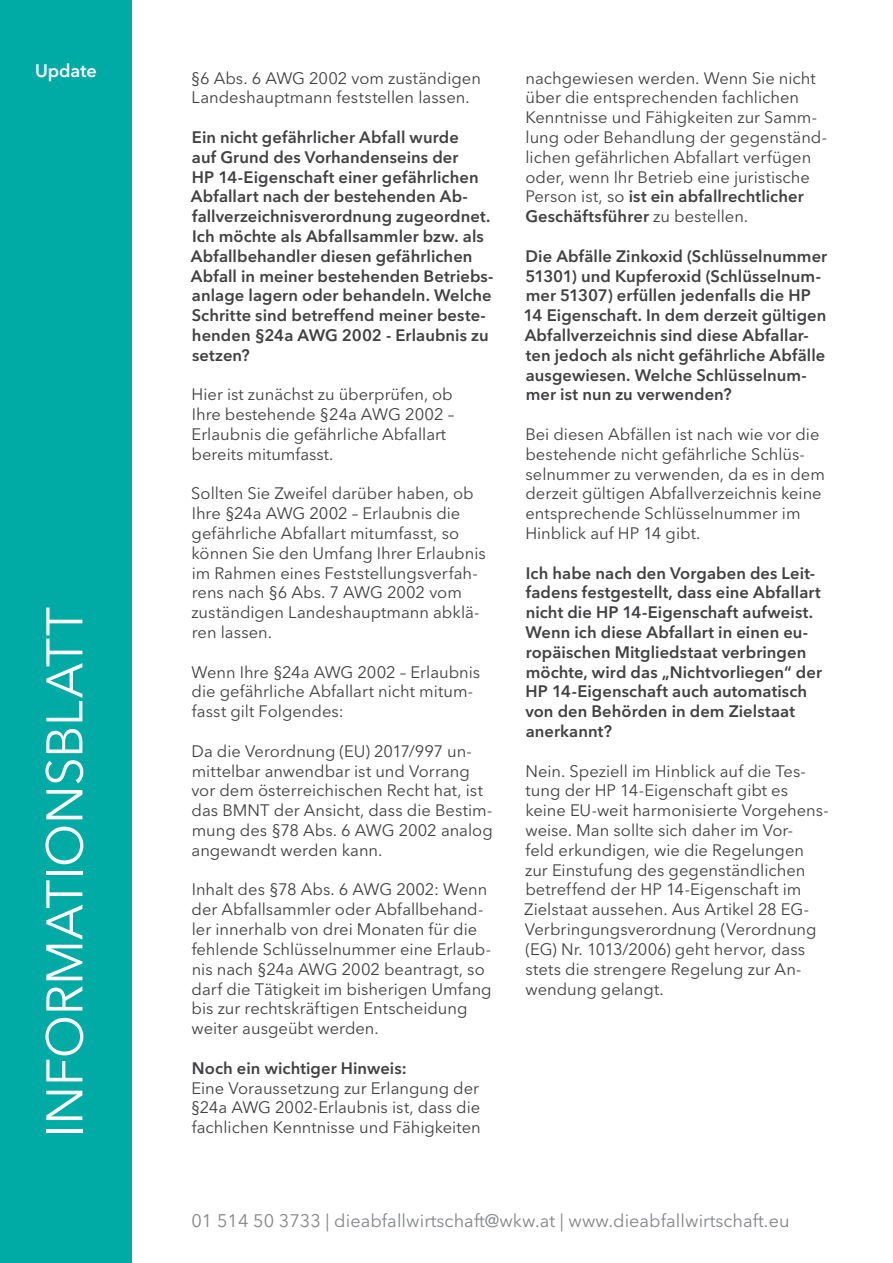
<style>
.page{position:relative;width:893px;height:1263px;background:#fff}
.page>*{position:absolute;margin:0;border:0;box-sizing:border-box;transform-origin:0 0}
.t1{font:51px "Avenir Next LT Pro";letter-spacing:-.01em;color:#fff}
.t2{font:18px "Avenir Next LT Pro";letter-spacing:.005em;color:#838588}
.t3{font:600 18px "Avenir Next LT Pro";letter-spacing:-.005em;color:#fff}
.t4{font:16.5px/19.8px "Avenir Next LT Pro";color:#414042}
.t5{font:600 16.5px/19.8px "Avenir Next LT Pro";letter-spacing:.005em;color:#414042}
.s1{font-weight:600}
</style>
<div class="page">
<div style="left:0;top:0;width:132px;height:1263px;background:#00aaa5"></div>
<p class="t3" style="left:35px;top:60px;width:63px">Update</p>
<h1 class="t1" style="left:34px;top:1137px;width:532px;rotate:-90deg">INFORMATIONSBLATT</h1>
<p class="t4" style="left:191px;top:68px;width:292px">§6 Abs. 6 AWG 2002 vom zuständigen<br>Landeshauptmann feststellen lassen.</p>
<p class="t5" style="left:191px;top:127px;width:304px">Ein nicht gefährlicher Abfall wurde<br>auf Grund des Vorhandenseins der<br>HP 14-Eigenschaft einer gefährlichen Abfallart nach der bestehenden Ab&shy;fallverzeichnisverordnung zugeordnet.<br>Ich möchte als Abfallsammler bzw. als Abfallbehandler diesen gefährlichen Abfall in meiner bestehenden Betriebs&shy;anlage lagern oder behandeln. Welche Schritte sind betreffend meiner beste&shy;henden §24a AWG 2002 - Erlaubnis zu setzen?</p>
<p class="t4" style="left:192px;top:385px;width:264px">Hier ist zunächst zu überprüfen, ob<br>Ihre bestehende §24a AWG 2002 –<br>Erlaubnis die gefährliche Abfallart bereits mitumfasst.</p>
<p class="t4" style="left:191px;top:484px;width:296px">Sollten Sie Zweifel darüber haben, ob Ihre §24a AWG 2002 – Erlaubnis die gefährliche Abfallart mitumfasst, so können Sie den Umfang Ihrer Erlaubnis im Rahmen eines Feststellungsverfah&shy;rens nach §6 Abs. 7 AWG 2002 vom zuständigen Landeshauptmann abklä&shy;ren lassen.</p>
<p class="t4" style="left:191px;top:662px;width:290px">Wenn Ihre §24a AWG 2002 – Erlaubnis die gefährliche Abfallart nicht mitum&shy;fasst gilt Folgendes:</p>
<p class="t4" style="left:191px;top:741px;width:303px">Da die Verordnung (EU) 2017/997 un&shy;mittelbar anwendbar ist und Vorrang vor dem österreichischen Recht hat, ist das BMNT der Ansicht, dass die Bestim&shy;mung des §78 Abs. 6 AWG 2002 analog angewandt werden kann.</p>
<p class="t4" style="left:192px;top:880px;width:302px">Inhalt des §78 Abs. 6 AWG 2002: Wenn der Abfallsammler oder Abfallbehand&shy;ler innerhalb von drei Monaten für die fehlende Schlüsselnummer eine Erlaub&shy;nis nach §24a AWG 2002 beantragt, so darf die Tätigkeit im bisherigen Umfang bis zur rechtskräftigen Entscheidung weiter ausgeübt werden.</p>
<p class="t5" style="left:192px;top:1058px;width:216px">Noch ein wichtiger Hinweis:</p>
<p class="t4" style="left:191px;top:1078px;width:292px;text-align:justify">Eine Voraussetzung zur Erlangung der §24a AWG 2002-Erlaubnis ist, dass die fachlichen Kenntnisse und Fähigkeiten</p>
<p class="t4" style="left:525px;top:68px;width:303px">nachgewiesen werden. Wenn Sie nicht über die entsprechenden fachlichen Kenntnisse und Fähigkeiten zur Samm&shy;lung oder Behandlung der gegenständ&shy;lichen gefährlichen Abfallart verfügen oder, wenn Ihr Betrieb eine juristische Person ist, so <span class="s1">ist ein abfallrechtlicher Geschäftsführer</span> zu bestellen.</p>
<p class="t5" style="left:524px;top:246px;width:305px">Die Abfälle Zinkoxid (Schlüsselnummer 51301) und Kupferoxid (Schlüsselnum&shy;mer 51307) erfüllen jedenfalls die HP 14 Eigenschaft. In dem derzeit gültigen Abfallverzeichnis sind diese Abfallar&shy;ten jedoch als nicht gefährliche Abfälle ausgewiesen. Welche Schlüsselnum&shy;mer ist nun zu verwenden?</p>
<p class="t4" style="left:525px;top:424px;width:301px">Bei diesen Abfällen ist nach wie vor die bestehende nicht gefährliche Schlüs&shy;selnummer zu verwenden, da es in dem derzeit gültigen Abfallverzeichnis keine entsprechende Schlüsselnummer im Hinblick auf HP 14 gibt.</p>
<p class="t5" style="left:525px;top:563px;width:298px">Ich habe nach den Vorgaben des Leit&shy;fadens festgestellt, dass eine Abfallart nicht die HP 14-Eigenschaft aufweist.<br>Wenn ich diese Abfallart in einen eu&shy;ropäischen Mitgliedstaat verbringen möchte, wird das „Nichtvorliegen“ der HP 14-Eigenschaft auch automatisch von den Behörden in dem Zielstaat anerkannt?</p>
<p class="t4" style="left:524px;top:761px;width:306px">Nein. Speziell im Hinblick auf die Tes&shy;tung der HP 14-Eigenschaft gibt es keine EU-weit harmonisierte Vorgehens&shy;weise. Man sollte sich daher im Vor-<br>feld erkundigen, wie die Regelungen zur Einstufung des gegenständlichen betreffend der HP 14-Eigenschaft im Zielstaat aussehen. Aus Artikel 28 EG-Verbringungsverordnung (Verordnung (EG) Nr. 1013/2006) geht hervor, dass stets die strengere Regelung zur An&shy;wendung gelangt.</p>
<p class="t2" style="left:191px;top:1209px;width:600px">01 514 50 3733 | dieabfallwirtschaft@wkw.at | www.dieabfallwirtschaft.eu</p>
</div>
